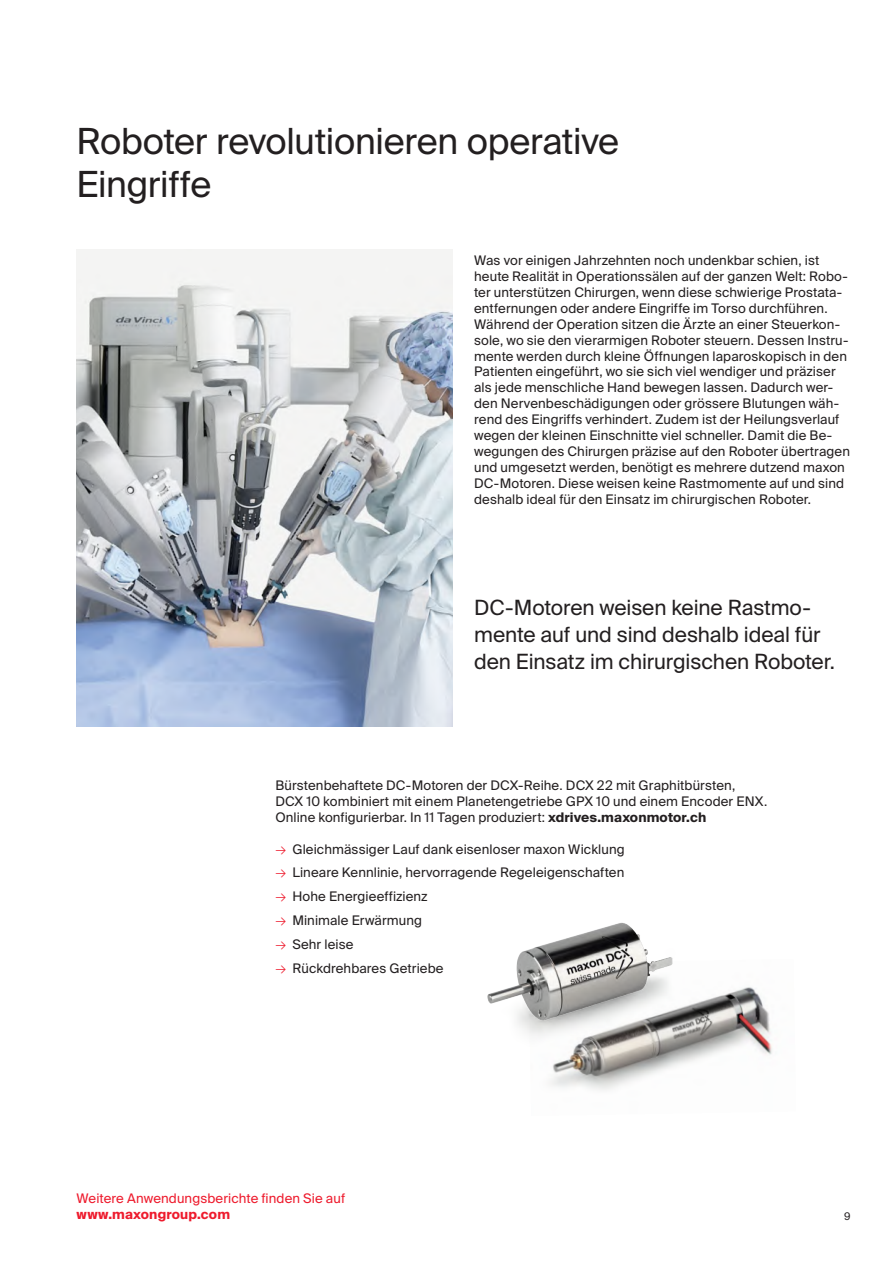
<style>
.page{position:relative;width:893px;height:1263px;background:#fff}
.page>*{position:absolute;margin:0;border:0;box-sizing:border-box;transform-origin:0 0}
.t1{font:36px/43.2px "Suisse Intl";letter-spacing:-.01em;color:#231f20}
.t2{font:21px/27px "Suisse Intl";letter-spacing:-.005em;color:#231f20}
.t3{font:13.2px/15.9px "Suisse Intl";letter-spacing:.01em;color:#231f20}
.t4{font:13.2px "Suisse Intl";letter-spacing:.01em;color:#ee1b2d}
.t5{font:700 13.2px "Suisse Intl";letter-spacing:.015em;color:#ee1b2d}
.t6{font:10.5px "Suisse Intl";color:#231f20}
.s1{font-weight:700}
.s2{font-weight:300;color:#ee1b2d}
</style>
<div class="page">
<img style="left:550px;top:987px;width:222px;height:103px">
<img style="left:487px;top:922px;width:203px;height:142px">
<img style="left:77px;top:249px;width:376px;height:477px">
<h1 class="t1" style="left:77px;top:120px;width:544px">Roboter revolutionieren operative<br>Eingriffe</h1>
<p class="t3" style="left:474px;top:253px;width:377px">Was vor einigen Jahrzehnten noch undenkbar schien, ist heute Realität in Operationssälen auf der ganzen Welt: Robo&shy;ter unterstützen Chirurgen, wenn diese schwierige Prostata&shy;entfernungen oder andere Eingriffe im Torso durchführen.<br>Während der Operation sitzen die Ärzte an einer Steuerkon&shy;sole, wo sie den vierarmigen Roboter steuern. Dessen Instru&shy;mente werden durch kleine Öffnungen laparoskopisch in den Patienten eingeführt, wo sie sich viel wendiger und präziser als jede menschliche Hand bewegen lassen. Dadurch wer&shy;den Nervenbeschädigungen oder grössere Blutungen wäh&shy;rend des Eingriffs verhindert. Zudem ist der Heilungsverlauf wegen der kleinen Einschnitte viel schneller. Damit die Be&shy;wegungen des Chirurgen präzise auf den Roboter übertragen und umgesetzt werden, benötigt es mehrere dutzend maxon DC-Motoren. Diese weisen keine Rastmomente auf und sind deshalb ideal für den Einsatz im chirurgischen Roboter.</p>
<h2 class="t2" style="left:474px;top:594px;width:362px">DC-Motoren weisen keine Rastmo&shy;mente auf und sind deshalb ideal für den Einsatz im chirurgischen Roboter.</h2>
<p class="t3" style="left:275px;top:777px;width:494px">Bürstenbehaftete DC-Motoren der DCX-Reihe. DCX 22 mit Graphitbürsten,<br>DCX 10 kombiniert mit einem Planetengetriebe GPX 10 und einem Encoder ENX.<br>Online konfigurierbar. In 11 Tagen produziert: <span class="s1">xdrives.maxonmotor.ch</span></p>
<p class="t3" style="left:275px;top:841px;width:351px"><span class="s2">→</span> Gleichmässiger Lauf dank eisenloser maxon Wicklung</p>
<p class="t3" style="left:275px;top:865px;width:350px"><span class="s2">→</span> Lineare Kennlinie, hervorragende Regeleigenschaften</p>
<p class="t3" style="left:275px;top:889px;width:154px"><span class="s2">→</span> Hohe Energieeffizienz</p>
<p class="t3" style="left:275px;top:912px;width:148px"><span class="s2">→</span> Minimale Erwärmung</p>
<p class="t3" style="left:275px;top:936px;width:80px"><span class="s2">→</span> Sehr leise</p>
<p class="t3" style="left:275px;top:960px;width:170px"><span class="s2">→</span> Rückdrehbares Getriebe</p>
<p class="t4" style="left:77px;top:1191px;width:270px">Weitere Anwendungsberichte finden Sie auf</p>
<p class="t5" style="left:77px;top:1207px;width:155px">www.maxongroup.com</p>
<p class="t6" style="left:844px;top:1211px;width:8px">9</p>
</div>
